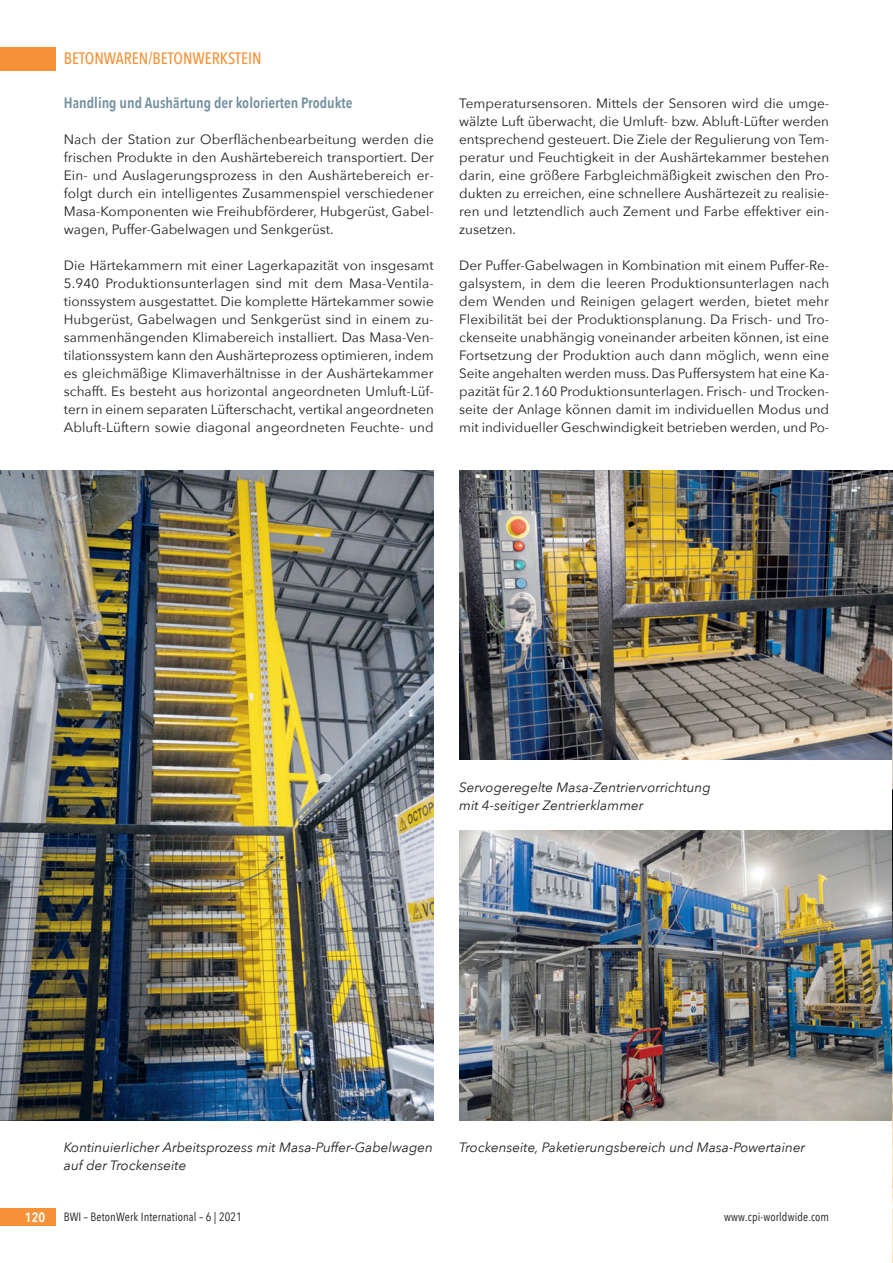
<style>
.page{position:relative;width:893px;height:1263px;background:#fff}
.page>*{position:absolute;margin:0;border:0;box-sizing:border-box;transform-origin:0 0}
.t1{font:500 16.5px "Avenir Next Condensed";color:#f69238}
.t2{font:600 15px "Avenir Next Condensed";color:#73909f}
.t3{font:13.5px/18px "Avenir Next";color:#231f20;text-align:justify}
.t4{font:italic 13.5px/18px "Avenir Next";color:#231f20}
.t5{font:600 13.5px "Avenir Next Condensed";color:#fff}
.t6{font:12px "Avenir Next Condensed";letter-spacing:.01em;color:#231f20}
</style>
<div class="page">
<div style="left:0;top:47px;width:55px;height:23px;background:#f69238"></div>
<div style="left:0;top:1208px;width:55px;height:18px;background:#f69238"></div>
<img style="left:0;top:471px;width:434px;height:649px">
<img style="left:459px;top:471px;width:434px;height:289px">
<img style="left:459px;top:831px;width:433px;height:289px">
<svg style="left:892px;top:642px;width:1px;height:621px"></svg>
<p class="t1" style="left:64px;top:49px;width:199px">BETONWAREN/BETONWERKSTEIN</p>
<p class="t2" style="left:64px;top:90px;width:290px">Handling und Aushärtung der kolorierten Produkte</p>
<p class="t3" style="left:64px;top:130px;width:372px">Nach der Station zur Oberflächenbearbeitung werden die frischen Produkte in den Aushärtebereich transportiert. Der Ein- und Auslagerungsprozess in den Aushärtebereich er&shy;folgt durch ein intelligentes Zusammenspiel verschiedener Masa-Komponenten wie Freihubförderer, Hubgerüst, Gabel&shy;wagen, Puffer-Gabelwagen und Senkgerüst.</p>
<p class="t3" style="left:64px;top:256px;width:372px">Die Härtekammern mit einer Lagerkapazität von insgesamt 5.940 Produktionsunterlagen sind mit dem Masa-Ventila&shy;tionssystem ausgestattet. Die komplette Härtekammer sowie Hubgerüst, Gabelwagen und Senkgerüst sind in einem zu&shy;sammenhängenden Klimabereich installiert. Das Masa-Ven&shy;tilationssystem kann den Aushärteprozess optimieren, indem es gleichmäßige Klimaverhältnisse in der Aushärtekammer schafft. Es besteht aus horizontal angeordneten Umluft-Lüf&shy;tern in einem separaten Lüfterschacht, vertikal angeordneten Abluft-Lüftern sowie diagonal angeordneten Feuchte- und</p>
<p class="t3" style="left:459px;top:94px;width:371px">Temperatursensoren. Mittels der Sensoren wird die umge&shy;wälzte Luft überwacht, die Umluft- bzw. Abluft-Lüfter werden entsprechend gesteuert. Die Ziele der Regulierung von Tem&shy;peratur und Feuchtigkeit in der Aushärtekammer bestehen darin, eine größere Farbgleichmäßigkeit zwischen den Pro&shy;dukten zu erreichen, eine schnellere Aushärtezeit zu realisie&shy;ren und letztendlich auch Zement und Farbe effektiver ein&shy;zusetzen.</p>
<p class="t3" style="left:459px;top:256px;width:372px">Der Puffer-Gabelwagen in Kombination mit einem Puffer-Re&shy;galsystem, in dem die leeren Produktionsunterlagen nach dem Wenden und Reinigen gelagert werden, bietet mehr Flexibilität bei der Produktionsplanung. Da Frisch- und Tro&shy;ckenseite unabhängig voneinander arbeiten können, ist eine Fortsetzung der Produktion auch dann möglich, wenn eine Seite angehalten werden muss. Das Puffersystem hat eine Ka&shy;pazität für 2.160 Produktionsunterlagen. Frisch- und Trocken&shy;seite der Anlage können damit im individuellen Modus und mit individueller Geschwindigkeit betrieben werden, und Po-</p>
<p class="t4" style="left:459px;top:778px;width:253px">Servogeregelte Masa-Zentriervorrichtung mit 4-seitiger Zentrierklammer</p>
<p class="t4" style="left:64px;top:1138px;width:371px">Kontinuierlicher Arbeitsprozess mit Masa-Puffer-Gabelwagen auf der Trockenseite</p>
<p class="t4" style="left:459px;top:1138px;width:348px">Trockenseite, Paketierungsbereich und Masa-Powertainer</p>
<p class="t5" style="left:25px;top:1206px;width:22px">120</p>
<p class="t6" style="left:64px;top:1207px;width:180px">BWI – BetonWerk International – 6 | 2021</p>
<p class="t6" style="left:724px;top:1207px;width:107px">www.cpi-worldwide.com</p>
</div>
